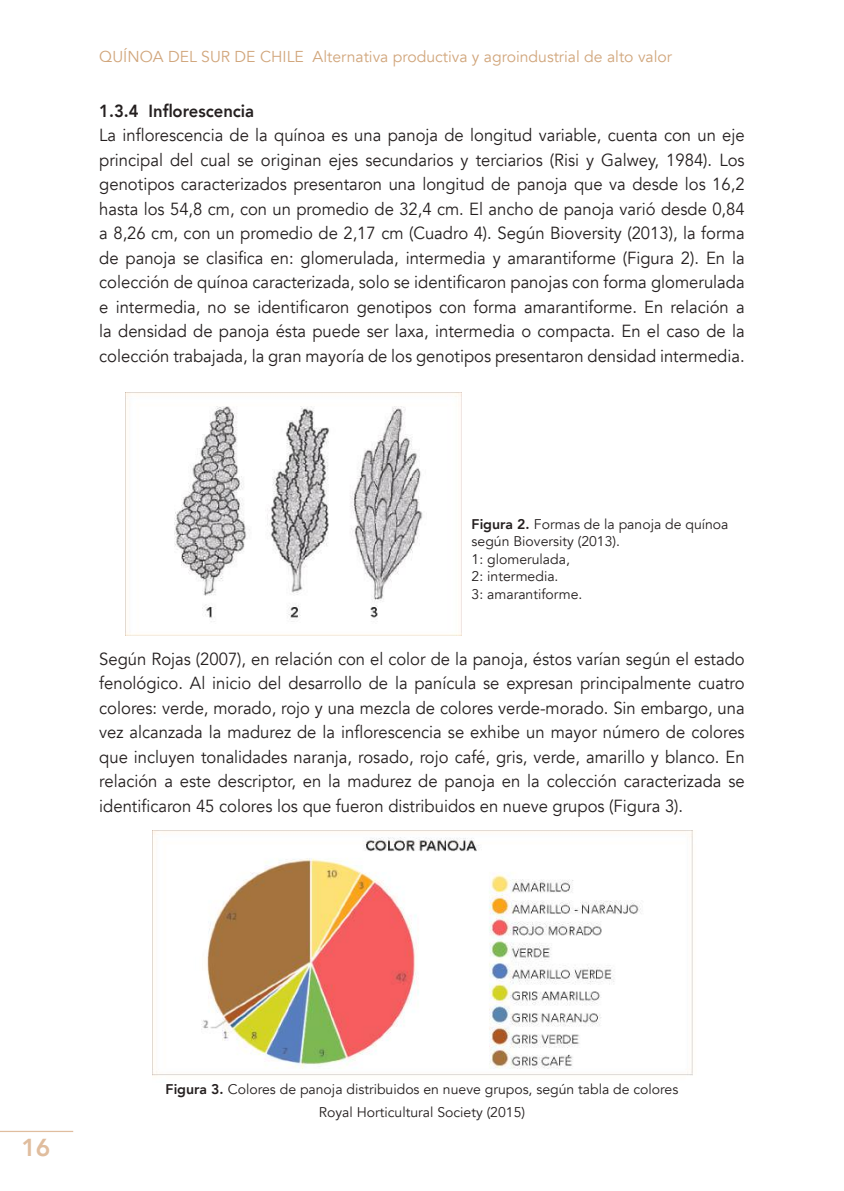
<style>
.page{position:relative;width:844px;height:1191px;background:#fff}
.page>*{position:absolute;margin:0;border:0;box-sizing:border-box;transform-origin:0 0}
.t1{font:800 24.5px "Avenir";color:#e0bd9e}
.t2{font:17.5px/24.5px "Avenir";color:#241f1f;text-align:justify;scale:.95 1}
.t3{font:800 17.5px "Avenir";color:#241f1f;scale:.95 1}
.t4{font:15.75px "Avenir";color:#d1a67c}
.t5{font:14px/17.5px "Avenir";color:#241f1f}
.s1{font-weight:800}
</style>
<div class="page">
<hr style="left:0;top:1130px;width:73px;height:2px;background:#e0bd9e">
<img style="left:126px;top:392px;width:335px;height:243px">
<img style="left:152px;top:830px;width:541px;height:246px">
<p class="t4" style="left:99px;top:47px;width:574px">QUÍNOA DEL SUR DE CHILE Alternativa productiva y agroindustrial de alto valor</p>
<p class="t3" style="left:99px;top:97px;width:164px">1.3.4 Inflorescencia</p>
<p class="t2" style="left:99px;top:123px;width:680px">La inflorescencia de la quínoa es una panoja de longitud variable, cuenta con un eje principal del cual se originan ejes secundarios y terciarios (Risi y Galwey, 1984). Los genotipos caracterizados presentaron una longitud de panoja que va desde los 16,2 hasta los 54,8 cm, con un promedio de 32,4 cm. El ancho de panoja varió desde 0,84 a 8,26 cm, con un promedio de 2,17 cm (Cuadro 4). Según Bioversity (2013), la forma de panoja se clasifica en: glomerulada, intermedia y amarantiforme (Figura 2). En la colección de quínoa caracterizada, solo se identificaron panojas con forma glomerulada e intermedia, no se identificaron genotipos con forma amarantiforme. En relación a la densidad de panoja ésta puede ser laxa, intermedia o compacta. En el caso de la colección trabajada, la gran mayoría de los genotipos presentaron densidad intermedia.</p>
<p class="t5" style="left:471px;top:515px;width:258px"><span class="s1">Figura 2.</span> Formas de la panoja de quínoa según Bioversity (2013).<br>1: glomerulada,<br>2: intermedia.<br>3: amarantiforme.</p>
<p class="t2" style="left:99px;top:647px;width:680px">Según Rojas (2007), en relación con el color de la panoja, éstos varían según el estado fenológico. Al inicio del desarrollo de la panícula se expresan principalmente cuatro colores: verde, morado, rojo y una mezcla de colores verde-morado. Sin embargo, una vez alcanzada la madurez de la inflorescencia se exhibe un mayor número de colores que incluyen tonalidades naranja, rosado, rojo café, gris, verde, amarillo y blanco. En relación a este descriptor, en la madurez de panoja en la colección caracterizada se identificaron 45 colores los que fueron distribuidos en nueve grupos (Figura 3).</p>
<h1 class="t1" style="left:21px;top:1128px;width:31px">16</h1>
<p class="t5" style="left:165px;top:1078px;width:514px;line-height:22.4px;text-align:center"><span class="s1">Figura 3.</span> Colores de panoja distribuidos en nueve grupos, según tabla de colores<br>Royal Horticultural Society (2015)</p>
</div>
